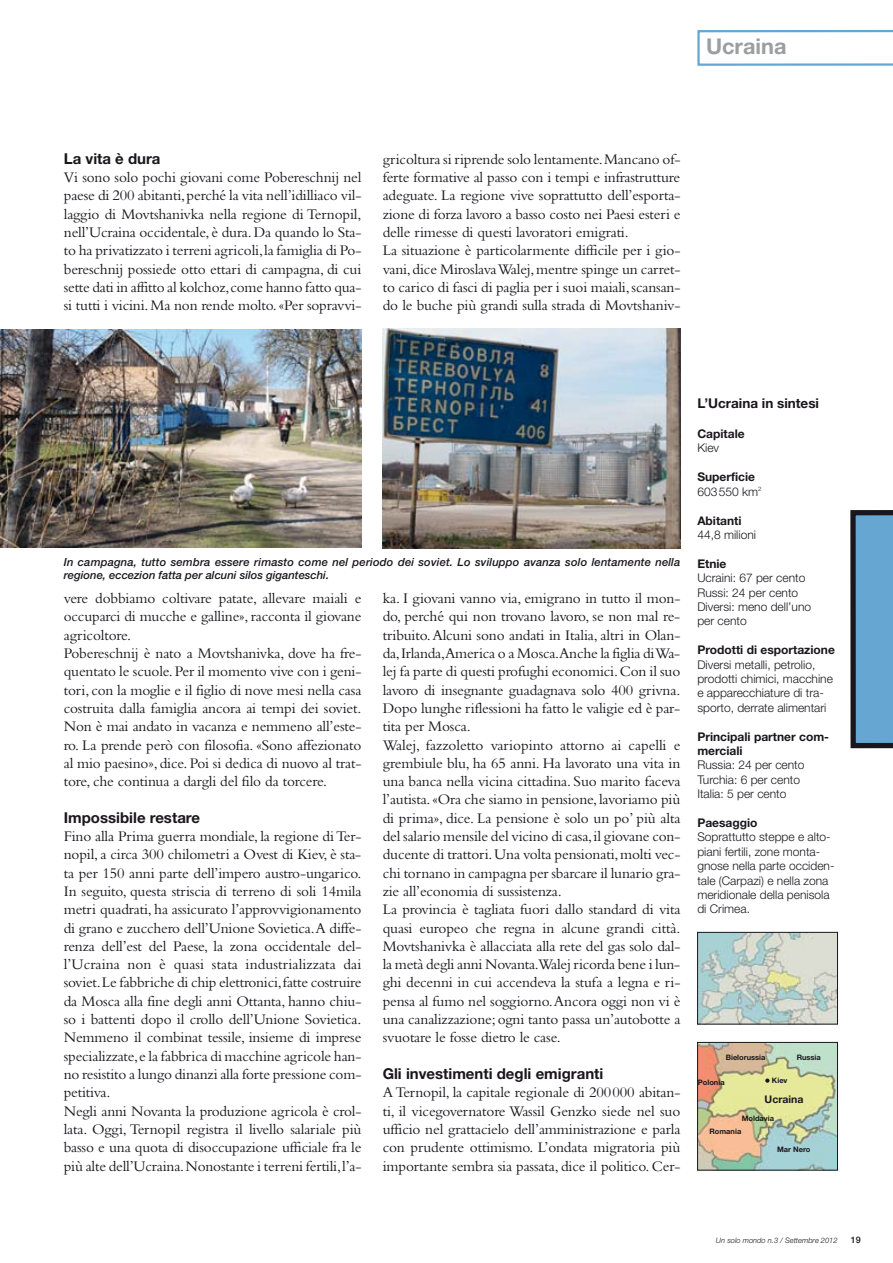
<style>
.page{position:relative;width:893px;height:1263px;background:#fff}
.page>*{position:absolute;margin:0;border:0;box-sizing:border-box;transform-origin:0 0}
.t1{font:700 21.75px "Helvetica Neue";color:#9c9d9f}
.t2{font:15.3px/18.3px "Bembo";letter-spacing:-.01em;color:#1a171c}
.t3{font:700 15px "Helvetica Neue";color:#1a171c}
.t4{font:700 13.5px "Helvetica Neue";color:#1a171c}
.t5{font:300 12px/14.4px "Helvetica Neue";color:#1a171c}
.t6{font:700 12px/14.9px "Helvetica Neue";color:#1a171c}
.t7{font:italic 500 11.25px/13.5px "Helvetica Neue";letter-spacing:.01em;color:#1a171c}
.t8{font:700 10.5px "Helvetica Neue";color:#1a171c}
.t9{font:500 9px "Helvetica Neue";color:#1a171c}
.t10{font:700 7.5px "Helvetica Neue";color:#1a171c}
.t11{font:italic 300 7.5px "Helvetica Neue";color:#1a171c}
.s1{font-weight:300}
</style>
<div class="page">
<svg style="left:850px;top:510px;width:43px;height:238px;background:#5b90b5"></svg>
<svg style="left:697px;top:30px;width:196px;height:36px"></svg>
<img style="left:699px;top:934px;width:137px;height:88px">
<div style="left:697px;top:932px;width:141px;height:92px;border:1px solid #1a171c"></div>
<img style="left:699px;top:1044px;width:137px;height:124px">
<div style="left:697px;top:1042px;width:141px;height:128px;border:1px solid #1a171c"></div>
<img style="left:0;top:330px;width:361px;height:218px">
<img style="left:383px;top:329px;width:297px;height:219px">
<svg style="left:765px;top:1078px;width:5px;height:5px"></svg>
<h1 class="t1" style="left:706px;top:38px;width:82px">Ucraina</h1>
<p class="t3" style="left:64px;top:153px;width:98px">La vita è dura</p>
<p class="t2" style="left:64px;top:170px;width:299px;text-align:justify">Vi sono solo pochi giovani come Pobereschnij nel paese di 200 abitanti, perché la vita nell’idilliaco vil&shy;laggio di Movtshanivka nella regione di Ternopil, nell’Ucraina occidentale, è dura. Da quando lo Sta&shy;to ha privatizzato i terreni agricoli, la famiglia di Po&shy;bereschnij possiede otto ettari di campagna, di cui sette dati in affitto al kolchoz, come hanno fatto qua&shy;si tutti i vicini. Ma non rende molto. «Per sopravvi-</p>
<p class="t2" style="left:383px;top:151px;width:299px">gricoltura si riprende solo lentamente. Mancano of&shy;ferte formative al passo con i tempi e infrastrutture adeguate. La regione vive soprattutto dell’esporta&shy;zione di forza lavoro a basso costo nei Paesi esteri e delle rimesse di questi lavoratori emigrati.<br>La situazione è particolarmente difficile per i gio&shy;vani, dice Miroslava Walej, mentre spinge un carret&shy;to carico di fasci di paglia per i suoi maiali, scansan&shy;do le buche più grandi sulla strada di Movtshaniv-</p>
<p class="t7" style="left:64px;top:556px;width:618px">In campagna, tutto sembra essere rimasto come nel periodo dei soviet. Lo sviluppo avanza solo lentamente nella regione, eccezion fatta per alcuni silos giganteschi.</p>
<p class="t2" style="left:64px;top:591px;width:299px">vere dobbiamo coltivare patate, allevare maiali e occuparci di mucche e galline», racconta il giovane agricoltore.<br>Pobereschnij è nato a Movtshanivka, dove ha fre&shy;quentato le scuole. Per il momento vive con i geni&shy;tori, con la moglie e il figlio di nove mesi nella casa costruita dalla famiglia ancora ai tempi dei soviet.<br>Non è mai andato in vacanza e nemmeno all’este&shy;ro. La prende però con filosofia. «Sono affezionato al mio paesino», dice. Poi si dedica di nuovo al trat&shy;tore, che continua a dargli del filo da torcere.</p>
<p class="t3" style="left:64px;top:812px;width:138px">Impossibile restare</p>
<p class="t2" style="left:64px;top:828px;width:299px">Fino alla Prima guerra mondiale, la regione di Ter&shy;nopil, a circa 300 chilometri a Ovest di Kiev, è sta&shy;ta per 150 anni parte dell’impero austro-ungarico.<br>In seguito, questa striscia di terreno di soli 14mila metri quadrati, ha assicurato l’approvvigionamento di grano e zucchero dell’Unione Sovietica.A diffe&shy;renza dell’est del Paese, la zona occidentale del&shy;l’Ucraina non è quasi stata industrializzata dai soviet. Le fabbriche di chip elettronici, fatte costruire da Mosca alla fine degli anni Ottanta, hanno chiu&shy;so i battenti dopo il crollo dell’Unione Sovietica.<br>Nemmeno il combinat tessile, insieme di imprese specializzate, e la fabbrica di macchine agricole han&shy;no resistito a lungo dinanzi alla forte pressione com&shy;petitiva.<br>Negli anni Novanta la produzione agricola è crol&shy;lata. Oggi, Ternopil registra il livello salariale più basso e una quota di disoccupazione ufficiale fra le più alte dell’Ucraina. Nonostante i terreni fertili, l’a-</p>
<p class="t2" style="left:383px;top:591px;width:299px">ka. I giovani vanno via, emigrano in tutto il mon&shy;do, perché qui non trovano lavoro, se non mal re&shy;tribuito. Alcuni sono andati in Italia, altri in Olan&shy;da, Irlanda,America o a Mosca.Anche la figlia di Wa&shy;lej fa parte di questi profughi economici. Con il suo lavoro di insegnante guadagnava solo 400 grivna.<br>Dopo lunghe riflessioni ha fatto le valigie ed è par&shy;tita per Mosca.<br>Walej, fazzoletto variopinto attorno ai capelli e grembiule blu, ha 65 anni. Ha lavorato una vita in una banca nella vicina cittadina. Suo marito faceva l’autista. «Ora che siamo in pensione, lavoriamo più di prima», dice. La pensione è solo un po’ più alta del salario mensile del vicino di casa, il giovane con&shy;ducente di trattori. Una volta pensionati, molti vec&shy;chi tornano in campagna per sbarcare il lunario gra&shy;zie all’economia di sussistenza.<br>La provincia è tagliata fuori dallo standard di vita quasi europeo che regna in alcune grandi città.<br>Movtshanivka è allacciata alla rete del gas solo dal&shy;la metà degli anni Novanta.Walej ricorda bene i lun&shy;ghi decenni in cui accendeva la stufa a legna e ri&shy;pensa al fumo nel soggiorno. Ancora oggi non vi è una canalizzazione; ogni tanto passa un’autobotte a svuotare le fosse dietro le case.</p>
<p class="t3" style="left:383px;top:1068px;width:222px">Gli investimenti degli emigranti</p>
<p class="t2" style="left:383px;top:1085px;width:299px;text-align:justify">A Ternopil, la capitale regionale di 200 000 abitan&shy;ti, il vicegovernatore Wassil Genzko siede nel suo ufficio nel grattacielo dell’amministrazione e parla con prudente ottimismo. L’ondata migratoria più importante sembra sia passata, dice il politico. Cer-</p>
<p class="t4" style="left:697px;top:398px;width:123px">L’Ucraina in sintesi</p>
<p class="t6" style="left:697px;top:427px;width:49px">Capitale</p>
<p class="t5" style="left:697px;top:442px;width:23px">Kiev</p>
<p class="t6" style="left:697px;top:470px;width:66px">Superficie<br><span class="s1">603 550 km</span><sup>2</sup></p>
<p class="t6" style="left:697px;top:514px;width:46px">Abitanti</p>
<p class="t5" style="left:697px;top:529px;width:60px">44,8 milioni</p>
<p class="t6" style="left:697px;top:557px;width:31px">Etnie</p>
<p class="t5" style="left:697px;top:572px;width:115px">Ucraini: 67 per cento<br>Russi: 24 per cento<br>Diversi: meno dell’uno per cento</p>
<p class="t6" style="left:697px;top:643px;width:139px">Prodotti di esportazione</p>
<p class="t5" style="left:697px;top:658px;width:137px">Diversi metalli, petrolio, prodotti chimici, macchine e apparecchiature di tra&shy;sporto, derrate alimentari</p>
<p class="t6" style="left:697px;top:730px;width:133px;line-height:14.4px">Principali partner com&shy;merciali</p>
<p class="t5" style="left:697px;top:759px;width:109px">Russia: 24 per cento<br>Turchia: 6 per cento<br>Italia: 5 per cento</p>
<p class="t6" style="left:697px;top:816px;width:62px">Paesaggio</p>
<p class="t5" style="left:697px;top:831px;width:139px">Soprattutto steppe e alto&shy;piani fertili, zone monta&shy;gnose nella parte occiden&shy;tale (Carpazi) e nella zona meridionale della penisola di Crimea.</p>
<p class="t10" style="left:726px;top:1055px;width:41px">Bielorussia</p>
<p class="t10" style="left:797px;top:1055px;width:26px">Russia</p>
<p class="t10" style="left:698px;top:1079px;width:28px">Polonia</p>
<p class="t10" style="left:772px;top:1078px;width:17px">Kiev</p>
<p class="t8" style="left:764px;top:1095px;width:40px">Ucraina</p>
<p class="t10" style="left:742px;top:1116px;width:34px">Moldavia</p>
<p class="t10" style="left:709px;top:1128px;width:33px">Romania</p>
<p class="t10" style="left:777px;top:1146px;width:35px">Mar Nero</p>
<p class="t11" style="left:716px;top:1238px;width:123px">Un solo mondo n.3 / Settembre 2012</p>
<p class="t9" style="left:851px;top:1237px;width:12px">19</p>
</div>
